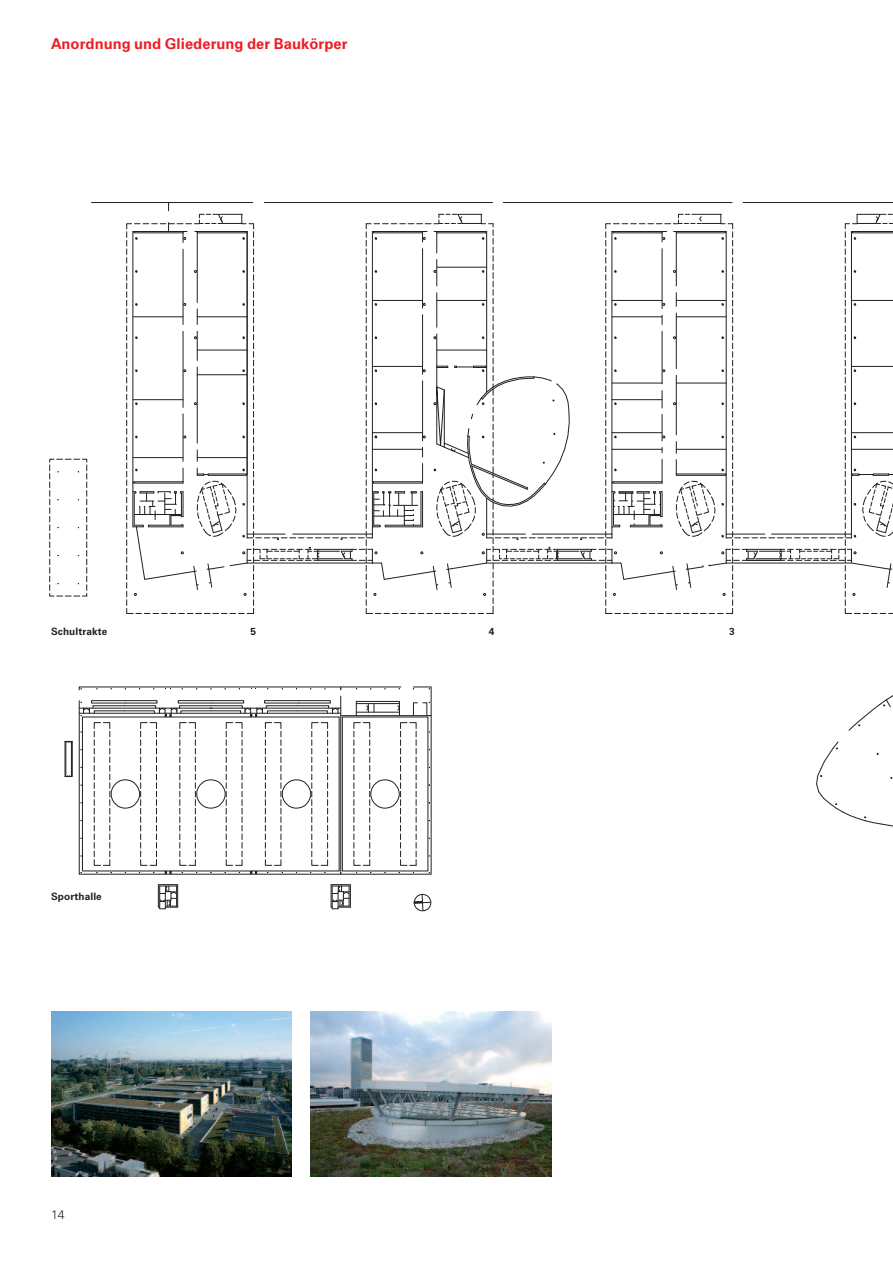
<style>
.page{position:relative;width:893px;height:1263px;background:#fff}
.page>*{position:absolute;margin:0;border:0;box-sizing:border-box;transform-origin:0 0}
.t1{font:700 15px "Zurich BT";letter-spacing:.005em;color:#ee1d23}
.t2{font:300 12.3px "Zurich BT";color:#231f20}
.t3{font:700 10.2px "Zurich BT";letter-spacing:.01em;color:#231f20}
</style>
<div class="page">
<hr style="left:92px;top:202px;width:161px;height:1px;background:#231f20">
<svg style="left:79px;top:687px;width:352px;height:187px"></svg>
<hr style="left:340px;top:696px;width:1px;height:176px;background:#231f20">
<hr style="left:341px;top:715px;width:88px;height:1px;background:#231f20">
<div style="left:342px;top:717px;width:86px;height:154px;border:1px solid #231f20"></div>
<svg style="left:94px;top:722px;width:63px;height:144px"></svg>
<svg style="left:179px;top:722px;width:64px;height:144px"></svg>
<svg style="left:265px;top:722px;width:63px;height:144px"></svg>
<svg style="left:354px;top:722px;width:63px;height:144px"></svg>
<svg style="left:65px;top:741px;width:8px;height:36px"></svg>
<svg style="left:356px;top:701px;width:44px;height:15px"></svg>
<svg style="left:331px;top:884px;width:20px;height:25px"></svg>
<svg style="left:158px;top:884px;width:20px;height:25px"></svg>
<div style="left:264px;top:700px;width:35px;height:3px;border:1px solid #231f20"></div>
<div style="left:299px;top:700px;width:31px;height:3px;border:1px solid #231f20"></div>
<div style="left:178px;top:700px;width:34px;height:3px;border:1px solid #231f20"></div>
<div style="left:212px;top:700px;width:32px;height:3px;border:1px solid #231f20"></div>
<div style="left:91px;top:700px;width:35px;height:3px;border:1px solid #231f20"></div>
<div style="left:125px;top:700px;width:32px;height:3px;border:1px solid #231f20"></div>
<svg style="left:49px;top:459px;width:38px;height:138px"></svg>
<svg style="left:165px;top:871px;width:7px;height:2px"></svg>
<svg style="left:250px;top:871px;width:7px;height:2px"></svg>
<svg style="left:413px;top:702px;width:18px;height:14px"></svg>
<svg style="left:79px;top:687px;width:322px;height:3px"></svg>
<svg style="left:79px;top:702px;width:262px;height:14px"></svg>
<svg style="left:848px;top:695px;width:45px;height:36px"></svg>
<svg style="left:816px;top:741px;width:77px;height:86px"></svg>
<svg style="left:126px;top:202px;width:767px;height:412px"></svg>
<img style="left:51px;top:1012px;width:241px;height:165px">
<img style="left:311px;top:1012px;width:241px;height:165px">
<svg style="left:414px;top:894px;width:17px;height:17px"></svg>
<div style="left:414px;top:894px;width:17px;height:17px;border:1px solid #231f20;border-radius:50%"></div>
<p class="t1" style="left:51px;top:38px;width:298px">Anordnung und Gliederung der Baukörper</p>
<p class="t3" style="left:51px;top:628px;width:58px">Schultrakte</p>
<p class="t3" style="left:251px;top:628px;width:7px">5</p>
<p class="t3" style="left:489px;top:628px;width:7px">4</p>
<p class="t3" style="left:729px;top:628px;width:7px">3</p>
<p class="t3" style="left:51px;top:893px;width:52px">Sporthalle</p>
<p class="t2" style="left:51px;top:1210px;width:15px">14</p>
</div>
